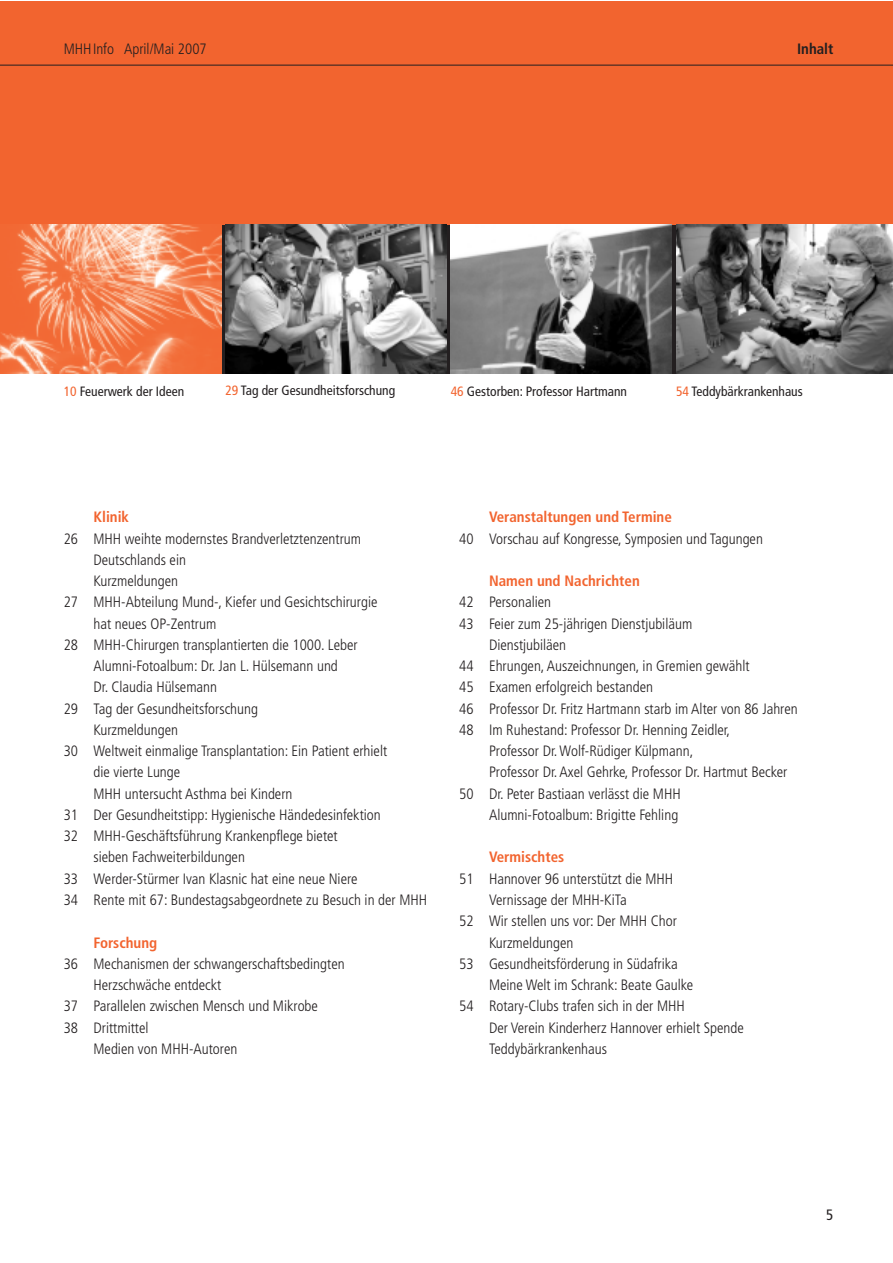
<style>
.page{position:relative;width:893px;height:1263px;background:#fff}
.page>*{position:absolute;margin:0;border:0;box-sizing:border-box;transform-origin:0 0}
.t1{font:300 condensed 15px "Frutiger LT Std";color:#231f20}
.t2{font:700 condensed 15px "Frutiger LT Std";color:#f2642f}
.t3{font:700 condensed 15px "Frutiger LT Std";color:#231f20}
.t4{font:condensed 15px "Frutiger";color:#231f20}
.t5{font:condensed 13.5px "Frutiger";color:#231f20}
.s1{color:#f2642f}
</style>
<div class="page">
<div style="left:0;top:1px;width:892px;height:224px;background:#f2642f"></div>
<img style="left:0;top:225px;width:221px;height:148px">
<img style="left:225px;top:225px;width:221px;height:148px">
<img style="left:451px;top:225px;width:221px;height:148px">
<img style="left:676px;top:225px;width:216px;height:148px">
<hr style="left:0;top:65px;width:892px;height:1px;background:#231f20">
<p class="t1" style="left:64px;top:43px;width:144px">MHHInfo April/Mai 2007</p>
<p class="t3" style="left:797px;top:43px;width:38px">Inhalt</p>
<p class="t5" style="left:64px;top:386px;width:122px"><span class="s1">10</span> Feuerwerk der Ideen</p>
<p class="t5" style="left:225px;top:385px;width:171px"><span class="s1">29</span> Tag der Gesundheitsforschung</p>
<p class="t5" style="left:451px;top:386px;width:178px"><span class="s1">46</span> Gestorben: Professor Hartmann</p>
<p class="t5" style="left:676px;top:386px;width:128px"><span class="s1">54</span> Teddybärkrankenhaus</p>
<p class="t2" style="left:94px;top:511px;width:37px">Klinik</p>
<p class="t1" style="left:64px;top:532px;width:299px">26 MHH weihte modernstes Brandverletztenzentrum</p>
<p class="t1" style="left:94px;top:553px;width:94px">Deutschlands ein</p>
<p class="t1" style="left:94px;top:575px;width:86px">Kurzmeldungen</p>
<p class="t1" style="left:64px;top:596px;width:315px">27 MHH-Abteilung Mund-, Kiefer und Gesichtschirurgie</p>
<p class="t1" style="left:94px;top:617px;width:124px">hat neues OP-Zentrum</p>
<p class="t1" style="left:64px;top:639px;width:295px">28 MHH-Chirurgen transplantierten die 1000. Leber</p>
<p class="t1" style="left:94px;top:660px;width:246px">Alumni-Fotoalbum: Dr. Jan L. Hülsemann und</p>
<p class="t1" style="left:94px;top:681px;width:125px">Dr. Claudia Hülsemann</p>
<p class="t1" style="left:64px;top:702px;width:196px">29 Tag der Gesundheitsforschung</p>
<p class="t1" style="left:94px;top:724px;width:86px">Kurzmeldungen</p>
<p class="t1" style="left:64px;top:745px;width:325px">30 Weltweit einmalige Transplantation: Ein Patient erhielt</p>
<p class="t1" style="left:94px;top:766px;width:88px">die vierte Lunge</p>
<p class="t1" style="left:94px;top:787px;width:200px">MHH untersucht Asthma bei Kindern</p>
<p class="t1" style="left:64px;top:809px;width:319px">31 Der Gesundheitstipp: Hygienische Händedesinfektion</p>
<p class="t1" style="left:64px;top:830px;width:275px">32 MHH-Geschäftsführung Krankenpflege bietet</p>
<p class="t1" style="left:94px;top:851px;width:153px">sieben Fachweiterbildungen</p>
<p class="t1" style="left:64px;top:872px;width:295px">33 Werder-Stürmer Ivan Klasnic hat eine neue Niere</p>
<p class="t1" style="left:64px;top:894px;width:365px">34 Rente mit 67: Bundestagsabgeordnete zu Besuch in der MHH</p>
<p class="t2" style="left:94px;top:936px;width:65px">Forschung</p>
<p class="t1" style="left:64px;top:957px;width:282px">36 Mechanismen der schwangerschaftsbedingten</p>
<p class="t1" style="left:94px;top:979px;width:129px">Herzschwäche entdeckt</p>
<p class="t1" style="left:64px;top:1000px;width:256px">37 Parallelen zwischen Mensch und Mikrobe</p>
<p class="t1" style="left:64px;top:1021px;width:86px">38 Drittmittel</p>
<p class="t1" style="left:94px;top:1042px;width:145px">Medien von MHH-Autoren</p>
<p class="t2" style="left:489px;top:511px;width:184px">Veranstaltungen und Termine</p>
<p class="t1" style="left:459px;top:532px;width:305px">40 Vorschau auf Kongresse, Symposien und Tagungen</p>
<p class="t2" style="left:489px;top:575px;width:152px">Namen und Nachrichten</p>
<p class="t1" style="left:459px;top:596px;width:94px">42 Personalien</p>
<p class="t1" style="left:459px;top:617px;width:235px">43 Feier zum 25-jährigen Dienstjubiläum</p>
<p class="t1" style="left:489px;top:639px;width:79px">Dienstjubiläen</p>
<p class="t1" style="left:459px;top:660px;width:292px">44 Ehrungen, Auszeichnungen, in Gremien gewählt</p>
<p class="t1" style="left:459px;top:681px;width:195px">45 Examen erfolgreich bestanden</p>
<p class="t1" style="left:459px;top:702px;width:340px">46 Professor Dr. Fritz Hartmann starb im Alter von 86 Jahren</p>
<p class="t1" style="left:459px;top:724px;width:272px">48 Im Ruhestand: Professor Dr. Henning Zeidler,</p>
<p class="t1" style="left:489px;top:745px;width:206px">Professor Dr. Wolf-Rüdiger Külpmann,</p>
<p class="t1" style="left:489px;top:766px;width:300px">Professor Dr. Axel Gehrke, Professor Dr. Hartmut Becker</p>
<p class="t1" style="left:459px;top:787px;width:223px">50 Dr. Peter Bastiaan verlässt die MHH</p>
<p class="t1" style="left:489px;top:809px;width:191px">Alumni-Fotoalbum: Brigitte Fehling</p>
<p class="t2" style="left:489px;top:851px;width:77px">Vermischtes</p>
<p class="t1" style="left:459px;top:872px;width:215px">51 Hannover 96 unterstützt die MHH</p>
<p class="t1" style="left:489px;top:894px;width:139px">Vernissage der MHH-KiTa</p>
<p class="t1" style="left:459px;top:915px;width:219px">52 Wir stellen uns vor: Der MHH Chor</p>
<p class="t1" style="left:489px;top:936px;width:86px">Kurzmeldungen</p>
<p class="t1" style="left:459px;top:957px;width:220px">53 Gesundheitsförderung in Südafrika</p>
<p class="t1" style="left:489px;top:979px;width:206px">Meine Welt im Schrank: Beate Gaulke</p>
<p class="t1" style="left:459px;top:1000px;width:227px">54 Rotary-Clubs trafen sich in der MHH</p>
<p class="t1" style="left:489px;top:1021px;width:256px">Der Verein Kinderherz Hannover erhielt Spende</p>
<p class="t1" style="left:489px;top:1042px;width:120px">Teddybärkrankenhaus</p>
<p class="t4" style="left:826px;top:1209px;width:9px">5</p>
</div>
